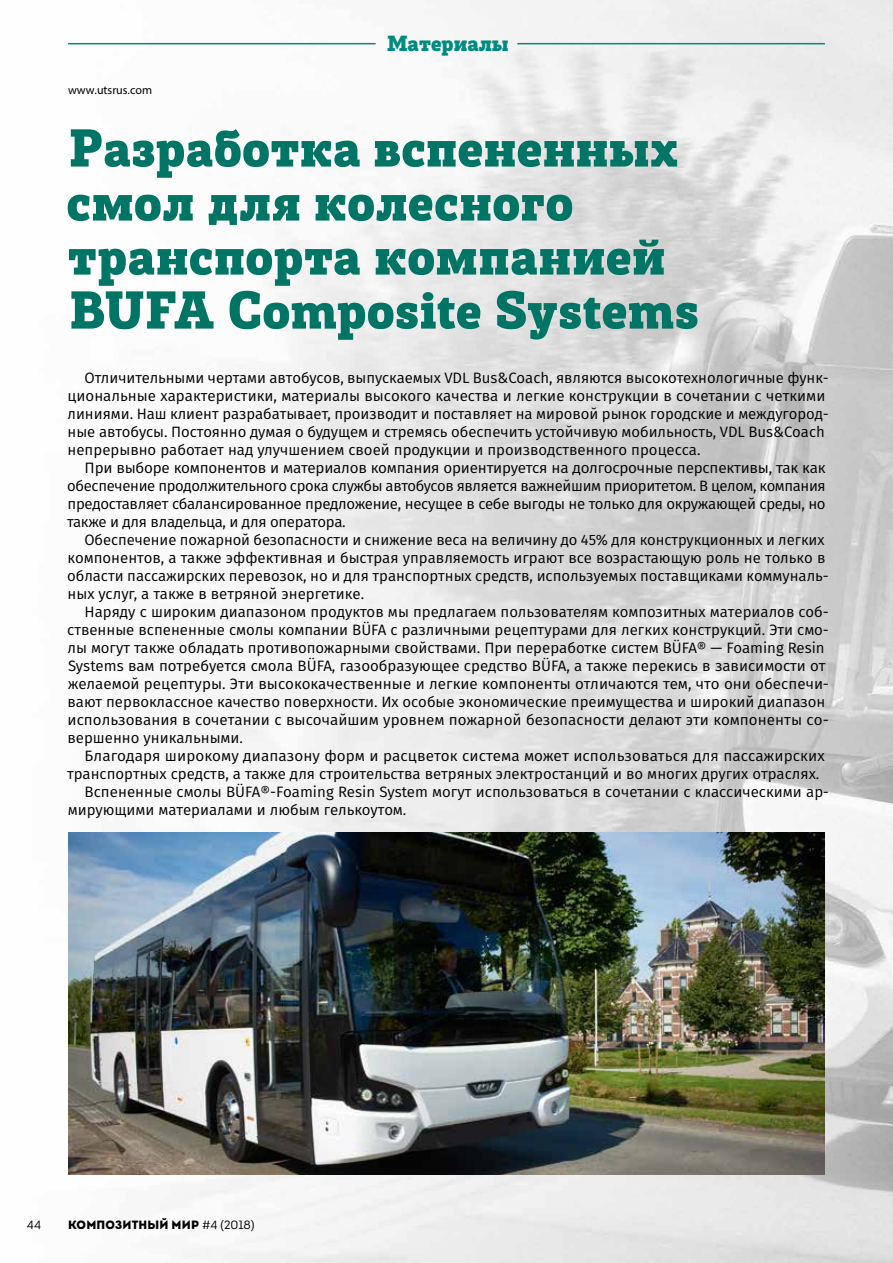
<style>
.page{position:relative;width:893px;height:1263px;background:#fff}
.page>*{position:absolute;margin:0;border:0;box-sizing:border-box;transform-origin:0 0}
.t1{font:51px/54px "Posterizer KG";letter-spacing:.015em;color:#007565}
.t2{font:21px "Posterizer KG";letter-spacing:.005em;color:#008b7f}
.t3{font:15px/18px "Fira Sans";color:#000}
.t4{font:12px "Intro Black Caps";letter-spacing:.02em;color:#000}
.t5{font:12px "Myriad Pro";color:#000}
.t6{font:12px "Intro Book Caps";color:#000}
.s1{font-family:"Intro Book Caps"}
</style>
<div class="page">
<img style="left:68px;top:0;width:825px;height:1263px">
<hr style="left:68px;top:43px;width:308px;height:1px;background:#008b7f">
<hr style="left:517px;top:43px;width:308px;height:1px;background:#008b7f">
<img style="left:68px;top:833px;width:757px;height:342px">
<h2 class="t2" style="left:387px;top:30px;width:123px">Материалы</h2>
<p class="t5" style="left:68px;top:82px;width:86px">www.utsrus.com</p>
<h1 class="t1" style="left:67px;top:122px;width:633px">Разработка вспененных смол для колесного транспорта компанией<br>BUFA Composite Systems</h1>
<p class="t3" style="left:68px;top:368px;width:763px;text-indent:17px">Отличительными чертами автобусов, выпускаемых VDL Bus&amp;Сoach, являются высокотехнологичные функ&shy;циональные характеристики, материалы высокого качества и легкие конструкции в сочетании с четкими линиями. Наш клиент разрабатывает, производит и поставляет на мировой рынок городские и междугород&shy;ные автобусы. Постоянно думая о будущем и стремясь обеспечить устойчивую мобильность, VDL Bus&amp;Сoach непрерывно работает над улучшением своей продукции и производственного процесса.</p>
<p class="t3" style="left:67px;top:458px;width:760px;text-align:justify;text-indent:18px">При выборе компонентов и материалов компания ориентируется на долгосрочные перспективы, так как обеспечение продолжительного срока службы автобусов является важнейшим приоритетом. В целом, компания предоставляет сбалансированное предложение, несущее в себе выгоды не только для окружающей среды, но также и для владельца, и для оператора.</p>
<p class="t3" style="left:67px;top:530px;width:763px;text-indent:17px">Обеспечение пожарной безопасности и снижение веса на величину до 45% для конструкционных и легких компонентов, а также эффективная и быстрая управляемость играют все возрастающую роль не только в области пассажирских перевозок, но и для транспортных средств, используемых поставщиками коммуналь&shy;ных услуг, а также в ветряной энергетике.</p>
<p class="t3" style="left:67px;top:602px;width:763px;text-indent:17px">Наряду с широким диапазоном продуктов мы предлагаем пользователям композитных материалов соб&shy;ственные вспененные смолы компании BÜFA с различными рецептурами для легких конструкций. Эти смо&shy;лы могут также обладать противопожарными свойствами. При переработке систем BÜFA® — Foaming Resin Systems вам потребуется смола BÜFA, газообразующее средство BÜFA, а также перекись в зависимости от желаемой рецептуры. Эти высококачественные и легкие компоненты отличаются тем, что они обеспечи&shy;вают первоклассное качество поверхности. Их особые экономические преимущества и широкий диапазон использования в сочетании с высочайшим уровнем пожарной безопасности делают эти компоненты со&shy;вершенно уникальными.</p>
<p class="t3" style="left:85px;top:746px;width:742px">Благодаря широкому диапазону форм и расцветок система может использоваться для пассажирских</p>
<p class="t3" style="left:67px;top:764px;width:754px">транспортных средств, а также для строительства ветряных электростанций и во многих других отраслях.</p>
<p class="t3" style="left:85px;top:782px;width:746px">Вспененные смолы BÜFA®-Foaming Resin System могут использоваться в сочетании с классическими ар-</p>
<p class="t3" style="left:68px;top:800px;width:340px">мирующими материалами и любым гелькоутом.</p>
<p class="t6" style="left:27px;top:1218px;width:16px">44</p>
<p class="t4" style="left:68px;top:1217px;width:188px">КОМПОЗИТНЫЙ МИР <span class="s1">#4 (2018)</span></p>
</div>
